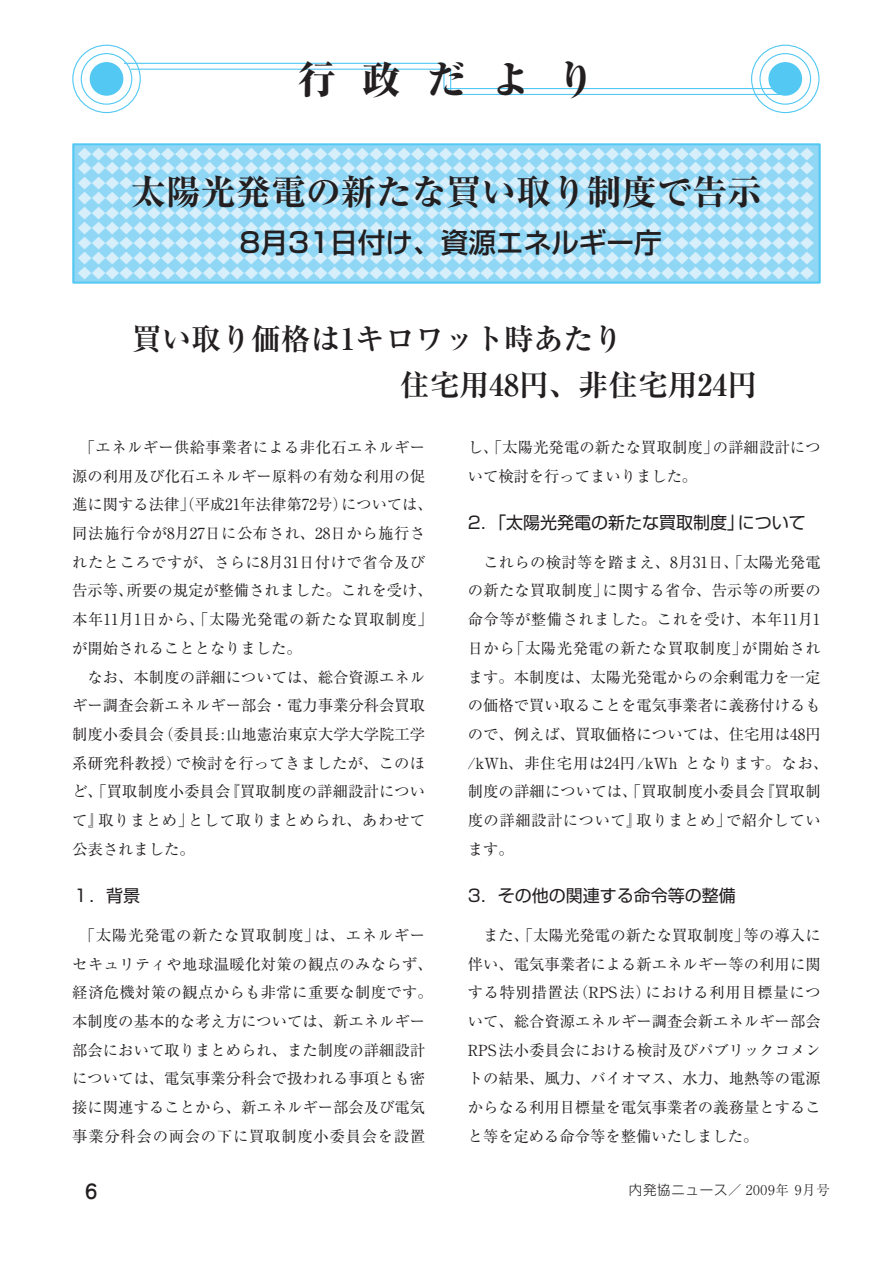
<style>
.page{position:relative;width:893px;height:1263px;background:#fff}
.page>*{position:absolute;margin:0;border:0;box-sizing:border-box;transform-origin:0 0}
.t1{font:800 39px "Ryumin Pr 6 N";color:#231f20}
.t2{font:700 expanded 35.1px "Ryumin Pr 6 N";color:#231f20}
.t3{font:700 29.7px/45.8px "Ryumin Pr 6 N";color:#231f20}
.t4{font:500 27.6px "Shin Go Pr 6 N";color:#231f20}
.t5{font:500 19.5px "Jun 34 Pro";color:#231f20}
.t6{font:16.95px "Shin Go Pr 6 N";color:#231f20}
.t7{font:15.3px/28.7px "Ryumin Pr 6 N";letter-spacing:.005em;color:#231f20}
.t8{font:300 13.5px "Shin Go Pr 6 N";letter-spacing:.05em;color:#231f20}
.t9{font:12.9px "Ryumin Pr 6 N";color:#d6effb;scale:1.07 1}
.s1{font-family:"Ryumin Pr 6 N"}
</style>
<div class="page">
<svg style="left:72px;top:44px;width:748px;height:70px"></svg>
<div style="left:73px;top:144px;width:747px;height:139px;background:#90d7f6"></div>
<div style="left:72px;top:143px;width:749px;height:141px;border:2px solid #52c8f3"></div>
<h1 class="t1" style="left:297px;top:49px;width:300px">行 政 だ よ り</h1>
<p class="t9" style="left:78px;top:144px;width:689px">◆◆◆◆◆◆◆◆◆◆◆◆◆◆◆◆◆◆◆◆◆◆◆◆◆◆◆◆◆◆◆◆◆◆◆◆◆◆◆◆◆◆◆◆◆◆◆◆◆◆◆◆◆</p>
<p class="t9" style="left:78px;top:158px;width:689px">◆◆◆◆◆◆◆◆◆◆◆◆◆◆◆◆◆◆◆◆◆◆◆◆◆◆◆◆◆◆◆◆◆◆◆◆◆◆◆◆◆◆◆◆◆◆◆◆◆◆◆◆◆</p>
<p class="t9" style="left:78px;top:173px;width:689px">◆◆◆◆◆◆◆◆◆◆◆◆◆◆◆◆◆◆◆◆◆◆◆◆◆◆◆◆◆◆◆◆◆◆◆◆◆◆◆◆◆◆◆◆◆◆◆◆◆◆◆◆◆</p>
<p class="t9" style="left:78px;top:188px;width:689px">◆◆◆◆◆◆◆◆◆◆◆◆◆◆◆◆◆◆◆◆◆◆◆◆◆◆◆◆◆◆◆◆◆◆◆◆◆◆◆◆◆◆◆◆◆◆◆◆◆◆◆◆◆</p>
<p class="t9" style="left:78px;top:203px;width:689px">◆◆◆◆◆◆◆◆◆◆◆◆◆◆◆◆◆◆◆◆◆◆◆◆◆◆◆◆◆◆◆◆◆◆◆◆◆◆◆◆◆◆◆◆◆◆◆◆◆◆◆◆◆</p>
<p class="t9" style="left:78px;top:218px;width:689px">◆◆◆◆◆◆◆◆◆◆◆◆◆◆◆◆◆◆◆◆◆◆◆◆◆◆◆◆◆◆◆◆◆◆◆◆◆◆◆◆◆◆◆◆◆◆◆◆◆◆◆◆◆</p>
<p class="t9" style="left:78px;top:233px;width:689px">◆◆◆◆◆◆◆◆◆◆◆◆◆◆◆◆◆◆◆◆◆◆◆◆◆◆◆◆◆◆◆◆◆◆◆◆◆◆◆◆◆◆◆◆◆◆◆◆◆◆◆◆◆</p>
<p class="t9" style="left:78px;top:248px;width:689px">◆◆◆◆◆◆◆◆◆◆◆◆◆◆◆◆◆◆◆◆◆◆◆◆◆◆◆◆◆◆◆◆◆◆◆◆◆◆◆◆◆◆◆◆◆◆◆◆◆◆◆◆◆</p>
<p class="t9" style="left:78px;top:263px;width:689px">◆◆◆◆◆◆◆◆◆◆◆◆◆◆◆◆◆◆◆◆◆◆◆◆◆◆◆◆◆◆◆◆◆◆◆◆◆◆◆◆◆◆◆◆◆◆◆◆◆◆◆◆◆</p>
<h2 class="t2" style="left:131px;top:164px;width:633px">太陽光発電の新たな買い取り制度で告示</h2>
<h3 class="t4" style="left:240px;top:220px;width:424px">8月31日付け、資源エネルギー庁</h3>
<h3 class="t3" style="left:132px;top:314px;width:627px">買い取り価格は1キロワット時あたり<br>　　　　　　　　　住宅用48円、非住宅用24円</h3>
<p class="t7" style="left:72px;top:432px;width:362px">　「エネルギー供給事業者による非化石エネルギー源の利用及び化石エネルギー原料の有効な利用の促進に関する法律」（平成21年法律第72号）については、同法施行令が8月27日に公布され、28日から施行されたところですが、さらに8月31日付けで省令及び告示等、所要の規定が整備されました。これを受け、本年11月1日から、「太陽光発電の新たな買取制度」が開始されることとなりました。<br>　なお、本制度の詳細については、総合資源エネルギー調査会新エネルギー部会・電力事業分科会買取制度小委員会（委員長:山地憲治東京大学大学院工学系研究科教授）で検討を行ってきましたが、このほど、「買取制度小委員会『買取制度の詳細設計について』取りまとめ」として取りまとめられ、あわせて公表されました。</p>
<p class="t6" style="left:72px;top:881px;width:70px">１．背景</p>
<p class="t7" style="left:72px;top:920px;width:362px">　「太陽光発電の新たな買取制度」は、エネルギーセキュリティや地球温暖化対策の観点のみならず、経済危機対策の観点からも非常に重要な制度です。本制度の基本的な考え方については、新エネルギー部会において取りまとめられ、また制度の詳細設計については、電気事業分科会で扱われる事項とも密接に関連することから、新エネルギー部会及び電気事業分科会の両会の下に買取制度小委員会を設置</p>
<p class="t7" style="left:468px;top:432px;width:354px">し、「太陽光発電の新たな買取制度」の詳細設計について検討を行ってまいりました。</p>
<p class="t6" style="left:468px;top:508px;width:340px">2．「太陽光発電の新たな買取制度」について</p>
<p class="t7" style="left:468px;top:547px;width:362px">　これらの検討等を踏まえ、8月31日、「太陽光発電の新たな買取制度」に関する省令、告示等の所要の命令等が整備されました。これを受け、本年11月1日から「太陽光発電の新たな買取制度」が開始されます。本制度は、太陽光発電からの余剰電力を一定の価格で買い取ることを電気事業者に義務付けるもので、例えば、買取価格については、住宅用は48円/kWh、非住宅用は24円/kWh となります。なお、制度の詳細については、「買取制度小委員会『買取制度の詳細設計について』取りまとめ」で紹介しています。</p>
<p class="t6" style="left:468px;top:881px;width:270px">3．その他の関連する命令等の整備</p>
<p class="t7" style="left:468px;top:920px;width:355px;text-align:justify">　また、「太陽光発電の新たな買取制度」等の導入に伴い、電気事業者による新エネルギー等の利用に関する特別措置法（RPS法）における利用目標量について、総合資源エネルギー調査会新エネルギー部会RPS法小委員会における検討及びパブリックコメントの結果、風力、バイオマス、水力、地熱等の電源からなる利用目標量を電気事業者の義務量とすること等を定める命令等を整備いたしました。</p>
<p class="t5" style="left:85px;top:1176px;width:14px">6</p>
<p class="t8" style="left:629px;top:1178px;width:202px">内発協ニュース／ <span class="s1">2009年 9月号</span></p>
</div>
